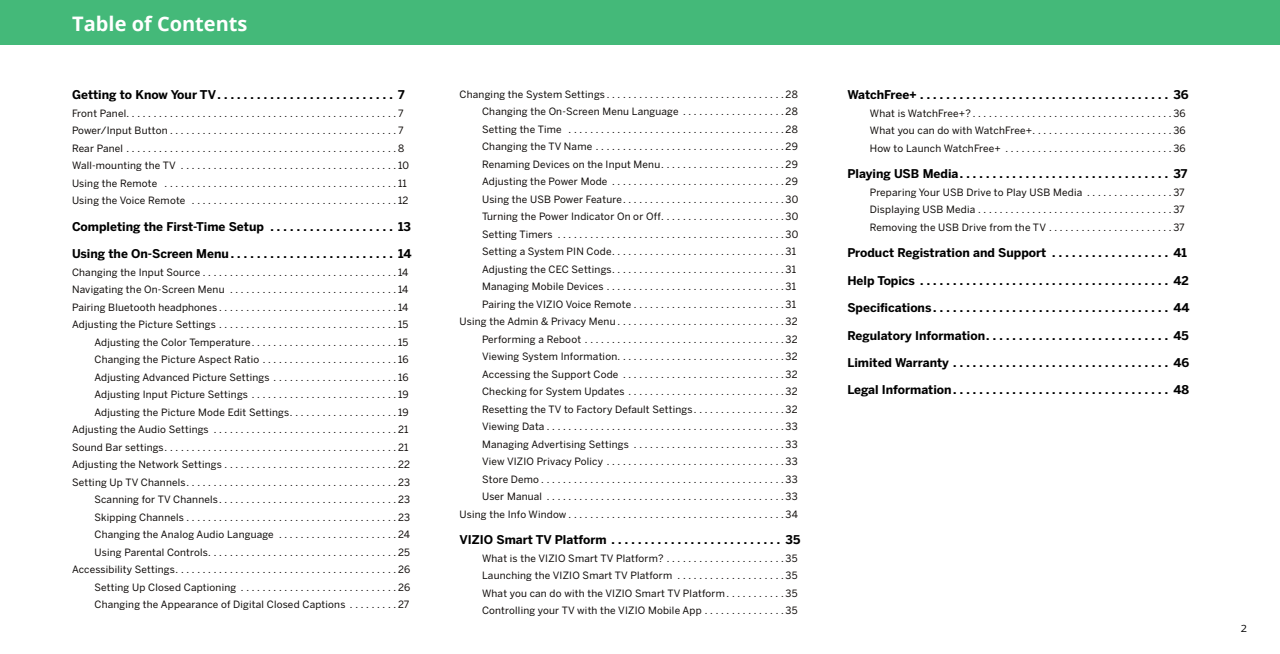
<style>
.page{position:relative;width:1280px;height:654px;background:#fff}
.page>*{position:absolute;margin:0;border:0;box-sizing:border-box;transform-origin:0 0}
.t1{font:700 20px "Open Sans";color:#fff}
.t2{font:700 12px "Benton Sans";color:#000}
.t3{font:10px/17.5px "Benton Sans";letter-spacing:.02em;color:#0c0806;text-align:justify}
.t4{font:10px "Open Sans";color:#000;scale:1.1 1}
</style>
<div class="page">
<div style="left:0;top:0;width:1280px;height:45px;background:#44b979"></div>
<h1 class="t1" style="left:72px;top:10px;width:177px">Table of Contents</h1>
<p class="t2" style="left:72px;top:88px;width:334px">Getting to Know Your TV . . . . . . . . . . . . . . . . . . . . . . . . . . . 7</p>
<p class="t3" style="left:72px;top:105px;width:339px;text-align:left">Front Panel . . . . . . . . . . . . . . . . . . . . . . . . . . . . . . . . . . . . . . . . . . . . . . . . . . 7<br>Power/Input Button . . . . . . . . . . . . . . . . . . . . . . . . . . . . . . . . . . . . . . . . . . 7<br>Rear Panel . . . . . . . . . . . . . . . . . . . . . . . . . . . . . . . . . . . . . . . . . . . . . . . . . . 8<br>Wall-mounting the TV . . . . . . . . . . . . . . . . . . . . . . . . . . . . . . . . . . . . . . . . 10<br>Using the Remote . . . . . . . . . . . . . . . . . . . . . . . . . . . . . . . . . . . . . . . . . . . 11<br>Using the Voice Remote . . . . . . . . . . . . . . . . . . . . . . . . . . . . . . . . . . . . . . 12</p>
<p class="t2" style="left:72px;top:219px;width:340px">Completing the First-Time Setup . . . . . . . . . . . . . . . . . . . 13</p>
<p class="t2" style="left:72px;top:246px;width:341px">Using the On-Screen Menu . . . . . . . . . . . . . . . . . . . . . . . . . 14</p>
<p class="t3" style="left:72px;top:264px;width:340px;text-align:right">Changing the Input Source . . . . . . . . . . . . . . . . . . . . . . . . . . . . . . . . . . . . 14<br>Navigating the On-Screen Menu . . . . . . . . . . . . . . . . . . . . . . . . . . . . . . . 14<br>Pairing Bluetooth headphones . . . . . . . . . . . . . . . . . . . . . . . . . . . . . . . . . 14<br>Adjusting the Picture Settings . . . . . . . . . . . . . . . . . . . . . . . . . . . . . . . . . 15<br>Adjusting the Color Temperature . . . . . . . . . . . . . . . . . . . . . . . . . . . 15<br>Changing the Picture Aspect Ratio . . . . . . . . . . . . . . . . . . . . . . . . . 16<br>Adjusting Advanced Picture Settings . . . . . . . . . . . . . . . . . . . . . . . 16<br>Adjusting Input Picture Settings . . . . . . . . . . . . . . . . . . . . . . . . . . . 19<br>Adjusting the Picture Mode Edit Settings . . . . . . . . . . . . . . . . . . . . 19<br>Adjusting the Audio Settings . . . . . . . . . . . . . . . . . . . . . . . . . . . . . . . . . . 21<br>Sound Bar settings . . . . . . . . . . . . . . . . . . . . . . . . . . . . . . . . . . . . . . . . . . . 21<br>Adjusting the Network Settings . . . . . . . . . . . . . . . . . . . . . . . . . . . . . . . . 22<br>Setting Up TV Channels . . . . . . . . . . . . . . . . . . . . . . . . . . . . . . . . . . . . . . . 23<br>Scanning for TV Channels . . . . . . . . . . . . . . . . . . . . . . . . . . . . . . . . . 23<br>Skipping Channels . . . . . . . . . . . . . . . . . . . . . . . . . . . . . . . . . . . . . . . 23<br>Changing the Analog Audio Language . . . . . . . . . . . . . . . . . . . . . . 24<br>Using Parental Controls . . . . . . . . . . . . . . . . . . . . . . . . . . . . . . . . . . . 25<br>Accessibility Settings . . . . . . . . . . . . . . . . . . . . . . . . . . . . . . . . . . . . . . . . . 26<br>Setting Up Closed Captioning . . . . . . . . . . . . . . . . . . . . . . . . . . . . . 26<br>Changing the Appearance of Digital Closed Captions . . . . . . . . . 27</p>
<p class="t3" style="left:460px;top:86px;width:340px;text-align:right">Changing the System Settings . . . . . . . . . . . . . . . . . . . . . . . . . . . . . . . . . 28<br>Changing the On-Screen Menu Language . . . . . . . . . . . . . . . . . . . 28<br>Setting the Time . . . . . . . . . . . . . . . . . . . . . . . . . . . . . . . . . . . . . . . . 28<br>Changing the TV Name . . . . . . . . . . . . . . . . . . . . . . . . . . . . . . . . . . . 29<br>Renaming Devices on the Input Menu . . . . . . . . . . . . . . . . . . . . . . . 29<br>Adjusting the Power Mode . . . . . . . . . . . . . . . . . . . . . . . . . . . . . . . . 29<br>Using the USB Power Feature . . . . . . . . . . . . . . . . . . . . . . . . . . . . . . 30<br>Turning the Power Indicator On or Off . . . . . . . . . . . . . . . . . . . . . . . 30<br>Setting Timers . . . . . . . . . . . . . . . . . . . . . . . . . . . . . . . . . . . . . . . . . . 30<br>Setting a System PIN Code . . . . . . . . . . . . . . . . . . . . . . . . . . . . . . . . 31<br>Adjusting the CEC Settings . . . . . . . . . . . . . . . . . . . . . . . . . . . . . . . . 31<br>Managing Mobile Devices . . . . . . . . . . . . . . . . . . . . . . . . . . . . . . . . . 31<br>Pairing the VIZIO Voice Remote . . . . . . . . . . . . . . . . . . . . . . . . . . . . 31<br>Using the Admin &amp; Privacy Menu . . . . . . . . . . . . . . . . . . . . . . . . . . . . . . . 32<br>Performing a Reboot . . . . . . . . . . . . . . . . . . . . . . . . . . . . . . . . . . . . . 32<br>Viewing System Information . . . . . . . . . . . . . . . . . . . . . . . . . . . . . . . 32<br>Accessing the Support Code . . . . . . . . . . . . . . . . . . . . . . . . . . . . . . 32<br>Checking for System Updates . . . . . . . . . . . . . . . . . . . . . . . . . . . . . 32<br>Resetting the TV to Factory Default Settings . . . . . . . . . . . . . . . . . 32<br>Viewing Data . . . . . . . . . . . . . . . . . . . . . . . . . . . . . . . . . . . . . . . . . . . . 33<br>Managing Advertising Settings . . . . . . . . . . . . . . . . . . . . . . . . . . . . 33<br>View VIZIO Privacy Policy . . . . . . . . . . . . . . . . . . . . . . . . . . . . . . . . . 33<br>Store Demo . . . . . . . . . . . . . . . . . . . . . . . . . . . . . . . . . . . . . . . . . . . . . 33<br>User Manual . . . . . . . . . . . . . . . . . . . . . . . . . . . . . . . . . . . . . . . . . . . . 33<br>Using the Info Window . . . . . . . . . . . . . . . . . . . . . . . . . . . . . . . . . . . . . . . . 34</p>
<p class="t2" style="left:460px;top:532px;width:342px">VIZIO Smart TV Platform . . . . . . . . . . . . . . . . . . . . . . . . . . 35</p>
<p class="t3" style="left:482px;top:550px;width:317px">What is the VIZIO Smart TV Platform? . . . . . . . . . . . . . . . . . . . . . . 35<br>Launching the VIZIO Smart TV Platform . . . . . . . . . . . . . . . . . . . . 35<br>What you can do with the VIZIO Smart TV Platform . . . . . . . . . . . 35<br>Controlling your TV with the VIZIO Mobile App . . . . . . . . . . . . . . . 35</p>
<p class="t2" style="left:847px;top:88px;width:343px">WatchFree+ . . . . . . . . . . . . . . . . . . . . . . . . . . . . . . . . . . . . . . 36</p>
<p class="t3" style="left:870px;top:105px;width:317px">What is WatchFree+? . . . . . . . . . . . . . . . . . . . . . . . . . . . . . . . . . . . . . 36<br>What you can do with WatchFree+ . . . . . . . . . . . . . . . . . . . . . . . . . . 36<br>How to Launch WatchFree+ . . . . . . . . . . . . . . . . . . . . . . . . . . . . . . . 36</p>
<p class="t2" style="left:847px;top:167px;width:341px">Playing USB Media . . . . . . . . . . . . . . . . . . . . . . . . . . . . . . . . 37</p>
<p class="t3" style="left:870px;top:184px;width:316px">Preparing Your USB Drive to Play USB Media . . . . . . . . . . . . . . . . 37<br>Displaying USB Media . . . . . . . . . . . . . . . . . . . . . . . . . . . . . . . . . . . . 37<br>Removing the USB Drive from the TV . . . . . . . . . . . . . . . . . . . . . . . 37</p>
<p class="t2" style="left:847px;top:246px;width:341px">Product Registration and Support . . . . . . . . . . . . . . . . . . 41</p>
<p class="t2" style="left:847px;top:273px;width:343px">Help Topics . . . . . . . . . . . . . . . . . . . . . . . . . . . . . . . . . . . . . . 42</p>
<p class="t2" style="left:847px;top:300px;width:344px">Specifications . . . . . . . . . . . . . . . . . . . . . . . . . . . . . . . . . . . . 44</p>
<p class="t2" style="left:847px;top:328px;width:343px">Regulatory Information . . . . . . . . . . . . . . . . . . . . . . . . . . . . 45</p>
<p class="t2" style="left:847px;top:355px;width:343px">Limited Warranty . . . . . . . . . . . . . . . . . . . . . . . . . . . . . . . . . 46</p>
<p class="t2" style="left:847px;top:383px;width:343px">Legal Information . . . . . . . . . . . . . . . . . . . . . . . . . . . . . . . . . 48</p>
<p class="t4" style="left:1241px;top:622px;width:7px">2</p>
</div>
